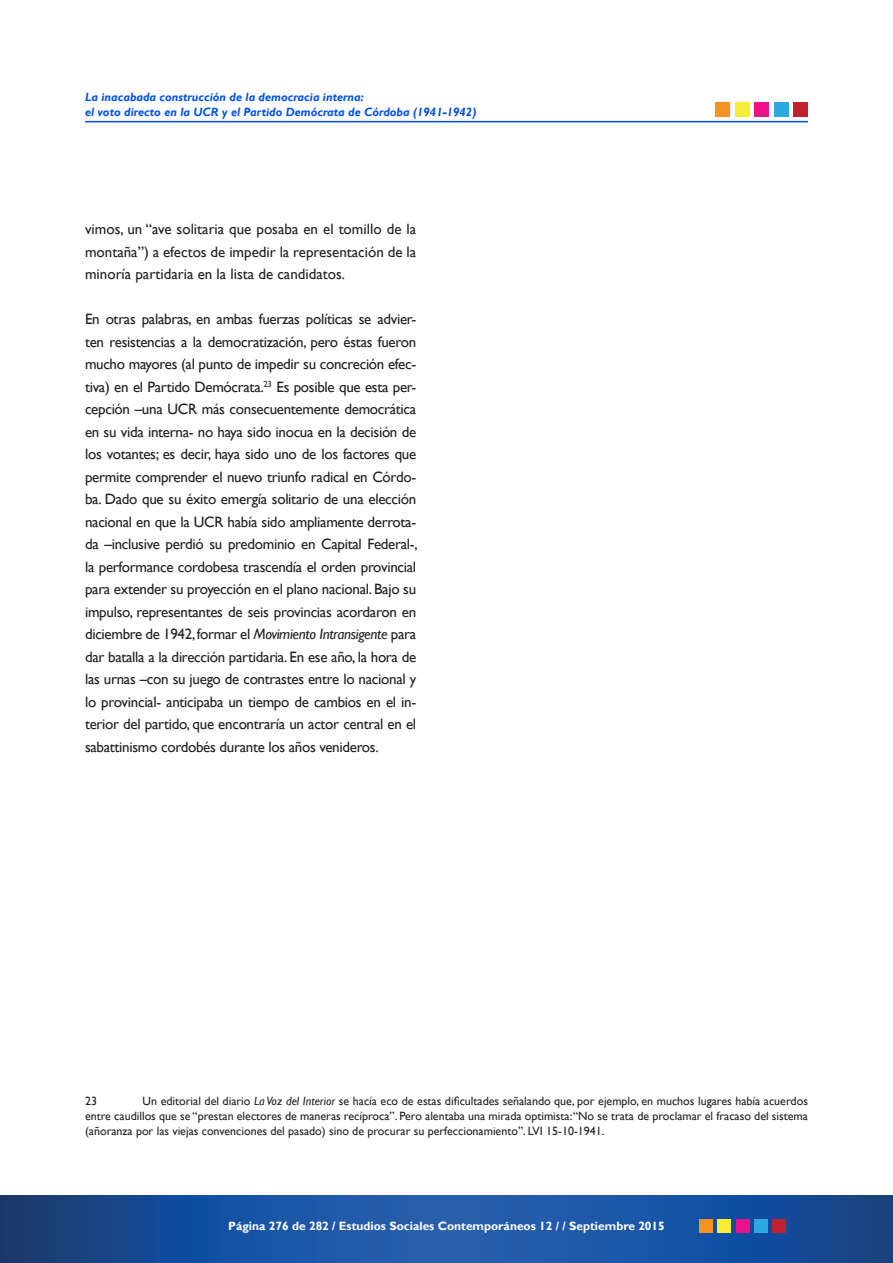
<style>
.page{position:relative;width:893px;height:1263px;background:#fff}
.page>*{position:absolute;margin:0;border:0;box-sizing:border-box;transform-origin:0 0}
.t1{font:15px/22.5px "Gill Sans";letter-spacing:-.01em;color:#231f20;text-align:justify}
.t2{font:12px/15px "Gill Sans";color:#231f20;text-align:justify}
.t3{font:italic 700 12px/15px "Gill Sans";color:#0051eb}
.t4{font:700 12px "Gill Sans";color:#fff}
.s1{font-style:italic}
</style>
<div class="page">
<svg style="left:0;top:1195px;width:893px;height:68px;background:#1a509b"></svg>
<div style="left:699px;top:1219px;width:13px;height:13px;background:#f7911f"></div>
<div style="left:717px;top:1219px;width:14px;height:13px;background:#f7ed36"></div>
<div style="left:736px;top:1219px;width:13px;height:13px;background:#eb128c"></div>
<div style="left:754px;top:1219px;width:14px;height:13px;background:#2ea8e0"></div>
<div style="left:773px;top:1219px;width:13px;height:13px;background:#bf212e"></div>
<hr style="left:85px;top:121px;width:723px;height:1px;background:#004beb">
<div style="left:715px;top:102px;width:14px;height:15px;background:#f7911f"></div>
<div style="left:735px;top:102px;width:14px;height:15px;background:#f7ed36"></div>
<div style="left:755px;top:102px;width:14px;height:15px;background:#eb128c"></div>
<div style="left:774px;top:102px;width:14px;height:15px;background:#2ea8e0"></div>
<div style="left:794px;top:102px;width:14px;height:15px;background:#bf212e"></div>
<p class="t3" style="left:85px;top:90px;width:393px">La inacabada construcción de la democracia interna:<br>el voto directo en la UCR y el Partido Demócrata de Córdoba (1941-1942)</p>
<p class="t1" style="left:85px;top:218px;width:333px">vimos, un “ave solitaria que posaba en el tomillo de la montaña”) a efectos de impedir la representación de la minoría partidaria en la lista de candidatos.</p>
<p class="t1" style="left:85px;top:308px;width:334px">En otras palabras, en ambas fuerzas políticas se advier&shy;ten resistencias a la democratización, pero éstas fueron mucho mayores (al punto de impedir su concreción efec&shy;tiva) en el Partido Demócrata.<sup>23</sup> Es posible que esta per&shy;cepción –una UCR más consecuentemente democrática en su vida interna- no haya sido inocua en la decisión de los votantes; es decir, haya sido uno de los factores que permite comprender el nuevo triunfo radical en Córdo&shy;ba. Dado que su éxito emergía solitario de una elección nacional en que la UCR había sido ampliamente derrota&shy;da –inclusive perdió su predominio en Capital Federal-, la performance cordobesa trascendía el orden provincial para extender su proyección en el plano nacional. Bajo su impulso, representantes de seis provincias acordaron en diciembre de 1942, formar el <span class="s1">Movimiento Intransigente</span> para dar batalla a la dirección partidaria. En ese año, la hora de las urnas –con su juego de contrastes entre lo nacional y lo provincial- anticipaba un tiempo de cambios en el in&shy;terior del partido, que encontraría un actor central en el sabattinismo cordobés durante los años venideros.</p>
<p class="t2" style="left:85px;top:1094px;width:724px;text-indent:58px">Un editorial del diario <span class="s1">La Voz del Interior</span> se hacía eco de estas dificultades señalando que, por ejemplo, en muchos lugares había acuerdos entre caudillos que se “prestan electores de maneras recíproca”. Pero alentaba una mirada optimista: “No se trata de proclamar el fracaso del sistema (añoranza por las viejas convenciones del pasado) sino de procurar su perfeccionamiento”. LVI 15-10-1941.</p>
<p class="t2" style="left:85px;top:1094px;width:13px">23</p>
<p class="t4" style="left:228px;top:1219px;width:438px">Página 276 de 282 / Estudios Sociales Contemporáneos 12 / / Septiembre 2015</p>
</div>
